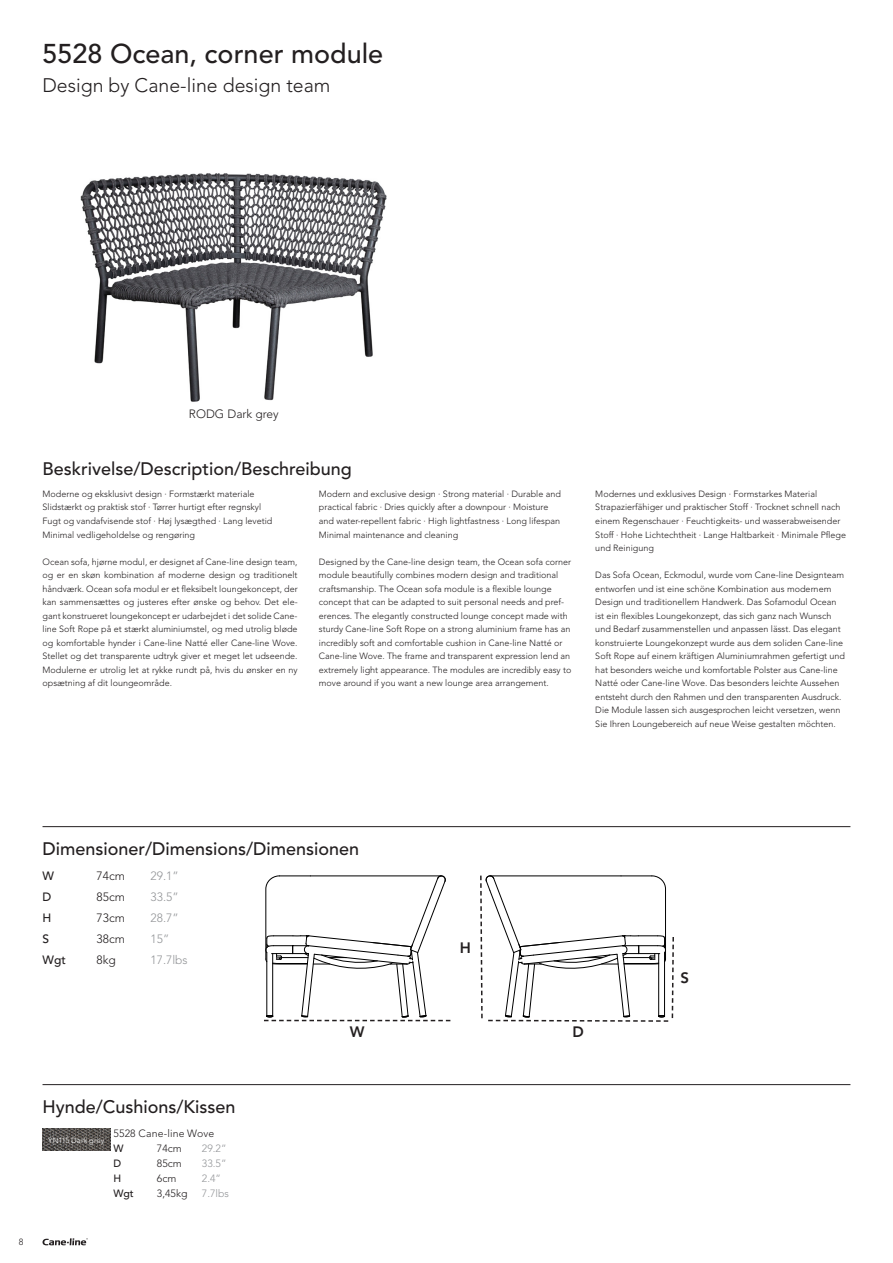
<style>
.page{position:relative;width:893px;height:1263px;background:#fff}
.page>*{position:absolute;margin:0;border:0;box-sizing:border-box;transform-origin:0 0}
.t1{font:500 27px "Avenir LT Pro";color:#231f20}
.t2{font:300 19.5px "Avenir LT Pro";color:#231f20}
.t3{font:500 18px "Avenir LT Pro";color:#231f20}
.t4{font:800 15px "Avenir LT Pro";color:#231f20}
.t5{font:300 12px "Avenir LT Pro";color:#231f20}
.t6{font:300 12px "Avenir LT Pro";color:#939598}
.t7{font:500 12px "Avenir LT Pro";color:#231f20}
.t8{font:300 10.5px "Avenir LT Pro";color:#231f20}
.t9{font:300 10.5px "Avenir LT Pro";color:#939598}
.t10{font:500 10.5px "Avenir LT Pro";color:#231f20}
.t11{font:300 9px/13.5px "Avenir LT Pro";color:#231f20}
.t12{font:300 7.5px "Avenir LT Pro";letter-spacing:.015em;color:#fff}
</style>
<div class="page">
<hr style="left:43px;top:826px;width:807px;height:1px;background:#231f20">
<hr style="left:43px;top:1084px;width:807px;height:1px;background:#231f20">
<img style="left:80px;top:173px;width:307px;height:229px">
<svg style="left:264px;top:875px;width:186px;height:146px"></svg>
<svg style="left:480px;top:875px;width:194px;height:147px"></svg>
<img style="left:43px;top:1129px;width:67px;height:22px">
<svg style="left:42px;top:1238px;width:46px;height:7px"></svg>
<p class="t1" style="left:43px;top:38px;width:342px">5528 Ocean, corner module</p>
<p class="t2" style="left:43px;top:73px;width:289px">Design by Cane-line design team</p>
<p class="t5" style="left:189px;top:406px;width:91px">RODG Dark grey</p>
<h3 class="t3" style="left:43px;top:458px;width:311px">Beskrivelse/Description/Beschreibung</h3>
<p class="t11" style="left:43px;top:487px;width:214px">Moderne og eksklusivt design · Formstærkt materiale</p>
<p class="t11" style="left:43px;top:501px;width:220px">Slidstærkt og praktisk stof · Tørrer hurtigt efter regnskyl</p>
<p class="t11" style="left:43px;top:514px;width:231px">Fugt og vandafvisende stof · Høj lysægthed · Lang levetid</p>
<p class="t11" style="left:43px;top:528px;width:154px">Minimal vedligeholdelse og rengøring</p>
<p class="t11" style="left:43px;top:555px;width:257px;text-align:justify">Ocean sofa, hjørne modul, er designet af Cane-line design team, og er en skøn kombination af moderne design og traditionelt håndværk. Ocean sofa modul er et fleksibelt loungekoncept, der kan sammensættes og justeres efter ønske og behov. Det ele&shy;gant konstrueret loungekoncept er udarbejdet i det solide Cane&shy;line Soft Rope på et stærkt aluminiumstel, og med utrolig bløde og komfortable hynder i Cane-line Natté eller Cane-line Wove.<br>Stellet og det transparente udtryk giver et meget let udseende.<br>Modulerne er utrolig let at rykke rundt på, hvis du ønsker en ny opsætning af dit loungeområde.</p>
<p class="t11" style="left:319px;top:487px;width:243px">Modern and exclusive design · Strong material · Durable and practical fabric · Dries quickly after a downpour · Moisture and water-repellent fabric · High lightfastness · Long lifespan Minimal maintenance and cleaning</p>
<p class="t11" style="left:319px;top:555px;width:254px">Designed by the Cane-line design team, the Ocean sofa corner module beautifully combines modern design and traditional craftsmanship. The Ocean sofa module is a flexible lounge concept that can be adapted to suit personal needs and pref&shy;erences. The elegantly constructed lounge concept made with sturdy Cane-line Soft Rope on a strong aluminium frame has an incredibly soft and comfortable cushion in Cane-line Natté or Cane-line Wove. The frame and transparent expression lend an extremely light appearance. The modules are incredibly easy to move around if you want a new lounge area arrangement.</p>
<p class="t11" style="left:595px;top:487px;width:252px">Modernes und exklusives Design · Formstarkes Material Strapazierfähiger und praktischer Stoff · Trocknet schnell nach einem Regenschauer · Feuchtigkeits- und wasserabweisender Stoff · Hohe Lichtechtheit · Lange Haltbarkeit · Minimale Pflege und Reinigung</p>
<p class="t11" style="left:595px;top:568px;width:251px">Das Sofa Ocean, Eckmodul, wurde vom Cane-line Designteam entworfen und ist eine schöne Kombination aus modernem Design und traditionellem Handwerk. Das Sofamodul Ocean ist ein flexibles Loungekonzept, das sich ganz nach Wunsch und Bedarf zusammenstellen und anpassen lässt. Das elegant konstruierte Loungekonzept wurde aus dem soliden Cane-line Soft Rope auf einem kräftigen Aluminiumrahmen gefertigt und hat besonders weiche und komfortable Polster aus Cane-line Natté oder Cane-line Wove. Das besonders leichte Aussehen entsteht durch den Rahmen und den transparenten Ausdruck.<br>Die Module lassen sich ausgesprochen leicht versetzen, wenn Sie Ihren Loungebereich auf neue Weise gestalten möchten.</p>
<h3 class="t3" style="left:43px;top:838px;width:318px">Dimensioner/Dimensions/Dimensionen</h3>
<p class="t7" style="left:43px;top:869px;width:13px">W</p>
<p class="t5" style="left:97px;top:869px;width:30px">74cm</p>
<p class="t6" style="left:151px;top:869px;width:30px">29.1”</p>
<p class="t7" style="left:43px;top:890px;width:10px">D</p>
<p class="t5" style="left:97px;top:890px;width:30px">85cm</p>
<p class="t6" style="left:151px;top:890px;width:30px">33.5”</p>
<p class="t7" style="left:43px;top:911px;width:10px">H</p>
<p class="t5" style="left:97px;top:911px;width:30px">73cm</p>
<p class="t6" style="left:151px;top:911px;width:30px">28.7”</p>
<p class="t7" style="left:43px;top:932px;width:8px">S</p>
<p class="t5" style="left:97px;top:932px;width:30px">38cm</p>
<p class="t6" style="left:151px;top:932px;width:20px">15”</p>
<p class="t7" style="left:43px;top:953px;width:25px">Wgt</p>
<p class="t5" style="left:97px;top:953px;width:21px">8kg</p>
<p class="t6" style="left:151px;top:953px;width:39px">17.7lbs</p>
<p class="t4" style="left:350px;top:1023px;width:16px">W</p>
<p class="t11" style="left:19px;top:1235px;width:6px">8</p>
<p class="t3" style="left:43px;top:1096px;width:195px">Hynde/Cushions/Kissen</p>
<p class="t8" style="left:113px;top:1127px;width:102px">5528 Cane-line Wove</p>
<p class="t10" style="left:113px;top:1142px;width:12px">W</p>
<p class="t8" style="left:157px;top:1142px;width:26px">74cm</p>
<p class="t9" style="left:202px;top:1142px;width:26px">29.2”</p>
<p class="t10" style="left:113px;top:1157px;width:9px">D</p>
<p class="t8" style="left:157px;top:1157px;width:26px">85cm</p>
<p class="t9" style="left:202px;top:1157px;width:26px">33.5”</p>
<p class="t10" style="left:113px;top:1172px;width:9px">H</p>
<p class="t8" style="left:157px;top:1172px;width:21px">6cm</p>
<p class="t9" style="left:202px;top:1172px;width:21px">2.4”</p>
<p class="t10" style="left:113px;top:1187px;width:22px">Wgt</p>
<p class="t8" style="left:157px;top:1187px;width:32px">3,45kg</p>
<p class="t9" style="left:202px;top:1187px;width:29px">7.7lbs</p>
<p class="t12" style="left:48px;top:1136px;width:58px">YN115 Dark grey</p>
<p class="t4" style="left:460px;top:938px;width:13px">H</p>
<p class="t4" style="left:572px;top:1023px;width:13px">D</p>
<p class="t4" style="left:680px;top:969px;width:10px">S</p>
</div>
